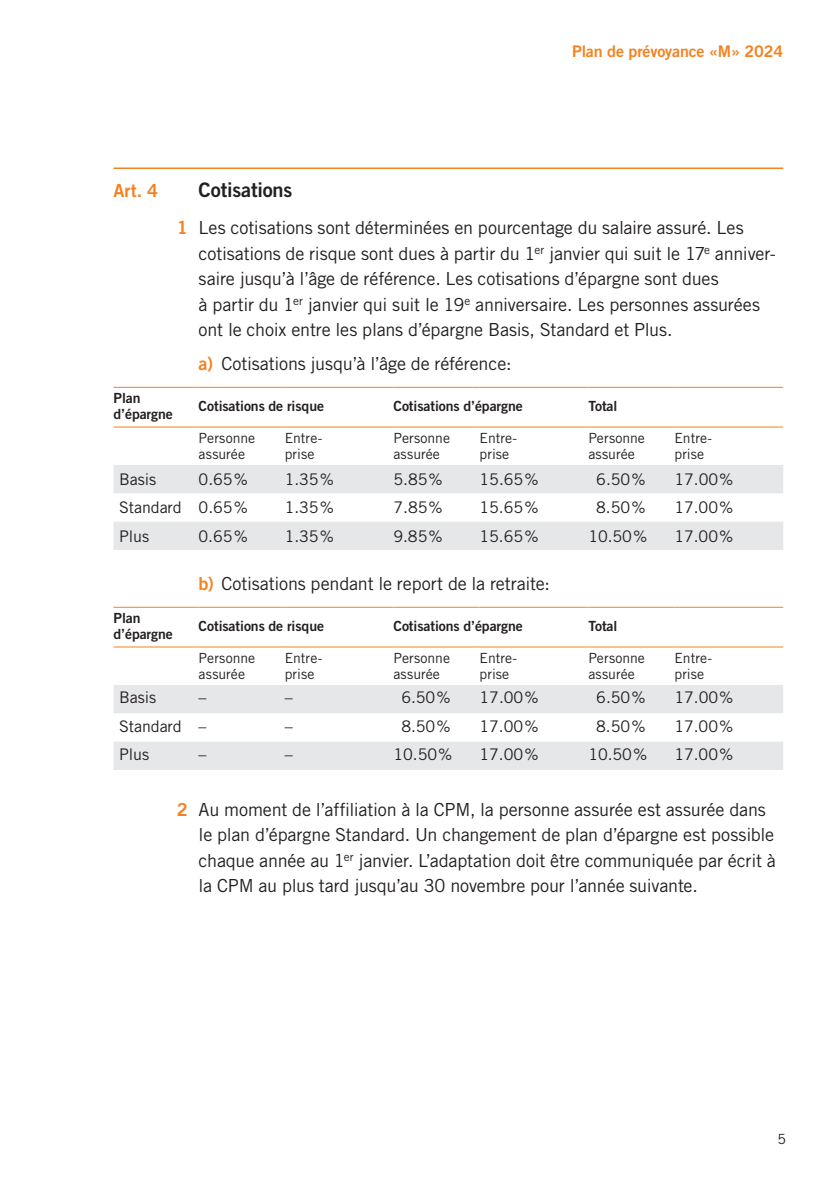
<style>
.page{position:relative;width:840px;height:1191px;background:#fff}
.page>*{position:absolute;margin:0;border:0;box-sizing:border-box;transform-origin:0 0}
.t1{font:20px "Trade Gothic LT Std Bd 2";letter-spacing:-.015em;color:#231f20}
.t2{font:18px/25.6px "Trade Gothic LT Std";letter-spacing:-.01em;color:#231f20}
.t3{font:18px "Trade Gothic LT Std Bd 2";color:#f58220}
.t4{font:16px "Trade Gothic LT Std";letter-spacing:-.005em;color:#231f20}
.t5{font:16px "Trade Gothic LT Std Bd 2";letter-spacing:-.01em;color:#f58220}
.t6{font:14px/16px "Trade Gothic LT Std";color:#231f20}
.t7{font:14px/16px "Trade Gothic LT Std Bd 2";letter-spacing:-.005em;color:#231f20}
.s1{font-family:"Trade Gothic LT Std Bd 2";color:#f58220}
</style>
<div class="page">
<hr style="left:113px;top:167px;width:669px;height:2px;background:#f58220">
<svg style="left:113px;top:465px;width:669px;height:85px;fill:#e6e7e9"></svg>
<hr style="left:113px;top:387px;width:85px;height:1px;background:#f58220">
<hr style="left:198px;top:387px;width:86px;height:1px;background:#f58220">
<hr style="left:284px;top:387px;width:109px;height:1px;background:#f58220">
<hr style="left:393px;top:387px;width:86px;height:1px;background:#f58220">
<hr style="left:479px;top:387px;width:109px;height:1px;background:#f58220">
<hr style="left:588px;top:387px;width:86px;height:1px;background:#f58220">
<hr style="left:674px;top:387px;width:108px;height:1px;background:#f58220">
<hr style="left:113px;top:426px;width:85px;height:1px;background:#f58220">
<hr style="left:198px;top:426px;width:86px;height:1px;background:#f58220">
<hr style="left:393px;top:426px;width:86px;height:1px;background:#f58220">
<hr style="left:588px;top:426px;width:86px;height:1px;background:#f58220">
<hr style="left:284px;top:426px;width:109px;height:1px;background:#f58220">
<hr style="left:479px;top:426px;width:109px;height:1px;background:#f58220">
<hr style="left:674px;top:426px;width:108px;height:1px;background:#f58220">
<svg style="left:113px;top:685px;width:669px;height:85px;fill:#e6e7e9"></svg>
<hr style="left:113px;top:607px;width:85px;height:1px;background:#f58220">
<hr style="left:198px;top:607px;width:86px;height:1px;background:#f58220">
<hr style="left:284px;top:607px;width:109px;height:1px;background:#f58220">
<hr style="left:393px;top:607px;width:86px;height:1px;background:#f58220">
<hr style="left:479px;top:607px;width:109px;height:1px;background:#f58220">
<hr style="left:588px;top:607px;width:86px;height:1px;background:#f58220">
<hr style="left:674px;top:607px;width:108px;height:1px;background:#f58220">
<hr style="left:113px;top:646px;width:85px;height:1px;background:#f58220">
<hr style="left:198px;top:646px;width:86px;height:1px;background:#f58220">
<hr style="left:393px;top:646px;width:86px;height:1px;background:#f58220">
<hr style="left:588px;top:646px;width:86px;height:1px;background:#f58220">
<hr style="left:284px;top:646px;width:109px;height:1px;background:#f58220">
<hr style="left:479px;top:646px;width:109px;height:1px;background:#f58220">
<hr style="left:674px;top:646px;width:108px;height:1px;background:#f58220">
<p class="t5" style="left:571px;top:41px;width:212px">Plan de prévoyance «M» 2024</p>
<p class="t3" style="left:113px;top:180px;width:46px">Art. 4</p>
<p class="t1" style="left:198px;top:178px;width:95px">Cotisations</p>
<p class="t2" style="left:198px;top:215px;width:578px;text-indent:-22px"><span class="s1">1</span> Les cotisations sont déterminées en pourcentage du salaire assuré. Les cotisations de risque sont dues à partir du 1<sup>er</sup> janvier qui suit le 17<sup>e</sup> anniver&shy;saire jusqu’à l’âge de référence. Les cotisations d’épargne sont dues<br>à partir du 1<sup>er</sup> janvier qui suit le 19<sup>e</sup> anniversaire. Les personnes assurées ont le choix entre les plans d’épargne Basis, Standard et Plus.</p>
<p class="t2" style="left:198px;top:351px;width:314px"><span class="s1">a)</span> Cotisations jusqu’à l’âge de référence:</p>
<p class="t7" style="left:113px;top:390px;width:61px">Plan d’épargne</p>
<p class="t7" style="left:198px;top:398px;width:127px">Cotisations de risque</p>
<p class="t7" style="left:393px;top:398px;width:131px">Cotisations d’épargne</p>
<p class="t7" style="left:588px;top:398px;width:31px">Total</p>
<p class="t6" style="left:198px;top:430px;width:58px">Personne assurée</p>
<p class="t6" style="left:284px;top:430px;width:39px">Entre&shy;prise</p>
<p class="t6" style="left:393px;top:430px;width:58px">Personne assurée</p>
<p class="t6" style="left:479px;top:430px;width:39px">Entre&shy;prise</p>
<p class="t6" style="left:588px;top:430px;width:58px">Personne assurée</p>
<p class="t6" style="left:674px;top:430px;width:39px">Entre&shy;prise</p>
<p class="t4" style="left:119px;top:469px;width:39px">Basis</p>
<p class="t4" style="left:198px;top:469px;width:51px">0.65 %</p>
<p class="t4" style="left:284px;top:469px;width:51px">1.35 %</p>
<p class="t4" style="left:393px;top:469px;width:51px">5.85 %</p>
<p class="t4" style="left:479px;top:469px;width:60px">15.65 %</p>
<p class="t4" style="left:596px;top:469px;width:51px">6.50 %</p>
<p class="t4" style="left:674px;top:469px;width:60px">17.00 %</p>
<p class="t4" style="left:119px;top:498px;width:130px">Standard 0.65 %</p>
<p class="t4" style="left:284px;top:498px;width:51px">1.35 %</p>
<p class="t4" style="left:393px;top:498px;width:51px">7.85 %</p>
<p class="t4" style="left:479px;top:498px;width:60px">15.65 %</p>
<p class="t4" style="left:596px;top:498px;width:51px">8.50 %</p>
<p class="t4" style="left:674px;top:498px;width:60px">17.00 %</p>
<p class="t4" style="left:119px;top:526px;width:31px">Plus</p>
<p class="t4" style="left:198px;top:526px;width:51px">0.65 %</p>
<p class="t4" style="left:284px;top:526px;width:51px">1.35 %</p>
<p class="t4" style="left:393px;top:526px;width:51px">9.85 %</p>
<p class="t4" style="left:479px;top:526px;width:60px">15.65 %</p>
<p class="t4" style="left:588px;top:526px;width:60px">10.50 %</p>
<p class="t4" style="left:674px;top:526px;width:60px">17.00 %</p>
<p class="t2" style="left:198px;top:571px;width:353px"><span class="s1">b)</span> Cotisations pendant le report de la retraite:</p>
<p class="t7" style="left:113px;top:610px;width:61px">Plan d’épargne</p>
<p class="t7" style="left:198px;top:618px;width:127px">Cotisations de risque</p>
<p class="t7" style="left:393px;top:618px;width:131px">Cotisations d’épargne</p>
<p class="t7" style="left:588px;top:618px;width:31px">Total</p>
<p class="t6" style="left:198px;top:650px;width:58px">Personne assurée</p>
<p class="t6" style="left:284px;top:650px;width:39px">Entre&shy;prise</p>
<p class="t6" style="left:393px;top:650px;width:58px">Personne assurée</p>
<p class="t6" style="left:479px;top:650px;width:39px">Entre&shy;prise</p>
<p class="t6" style="left:588px;top:650px;width:58px">Personne assurée</p>
<p class="t6" style="left:674px;top:650px;width:39px">Entre&shy;prise</p>
<p class="t4" style="left:119px;top:688px;width:39px">Basis</p>
<p class="t4" style="left:198px;top:688px;width:9px">–</p>
<p class="t4" style="left:284px;top:688px;width:9px">–</p>
<p class="t4" style="left:401px;top:688px;width:51px">6.50 %</p>
<p class="t4" style="left:479px;top:688px;width:60px">17.00 %</p>
<p class="t4" style="left:596px;top:688px;width:51px">6.50 %</p>
<p class="t4" style="left:674px;top:688px;width:60px">17.00 %</p>
<p class="t4" style="left:119px;top:716px;width:89px">Standard –</p>
<p class="t4" style="left:284px;top:716px;width:9px">–</p>
<p class="t4" style="left:401px;top:716px;width:51px">8.50 %</p>
<p class="t4" style="left:479px;top:716px;width:60px">17.00 %</p>
<p class="t4" style="left:596px;top:716px;width:51px">8.50 %</p>
<p class="t4" style="left:674px;top:716px;width:60px">17.00 %</p>
<p class="t4" style="left:119px;top:745px;width:31px">Plus</p>
<p class="t4" style="left:198px;top:745px;width:9px">–</p>
<p class="t4" style="left:284px;top:745px;width:9px">–</p>
<p class="t4" style="left:393px;top:745px;width:60px">10.50 %</p>
<p class="t4" style="left:479px;top:745px;width:60px">17.00 %</p>
<p class="t4" style="left:588px;top:745px;width:60px">10.50 %</p>
<p class="t4" style="left:674px;top:745px;width:60px">17.00 %</p>
<p class="t2" style="left:198px;top:796px;width:578px;text-indent:-22px"><span class="s1">2</span> Au moment de l’affiliation à la CPM, la personne assurée est assurée dans le plan d’épargne Standard. Un changement de plan d’épargne est possible chaque année au 1<sup>er</sup> janvier. L’adaptation doit être communiquée par écrit à la CPM au plus tard jusqu’au 30 novembre pour l’année suivante.</p>
<p class="t6" style="left:777px;top:1131px;width:10px">5</p>
</div>
